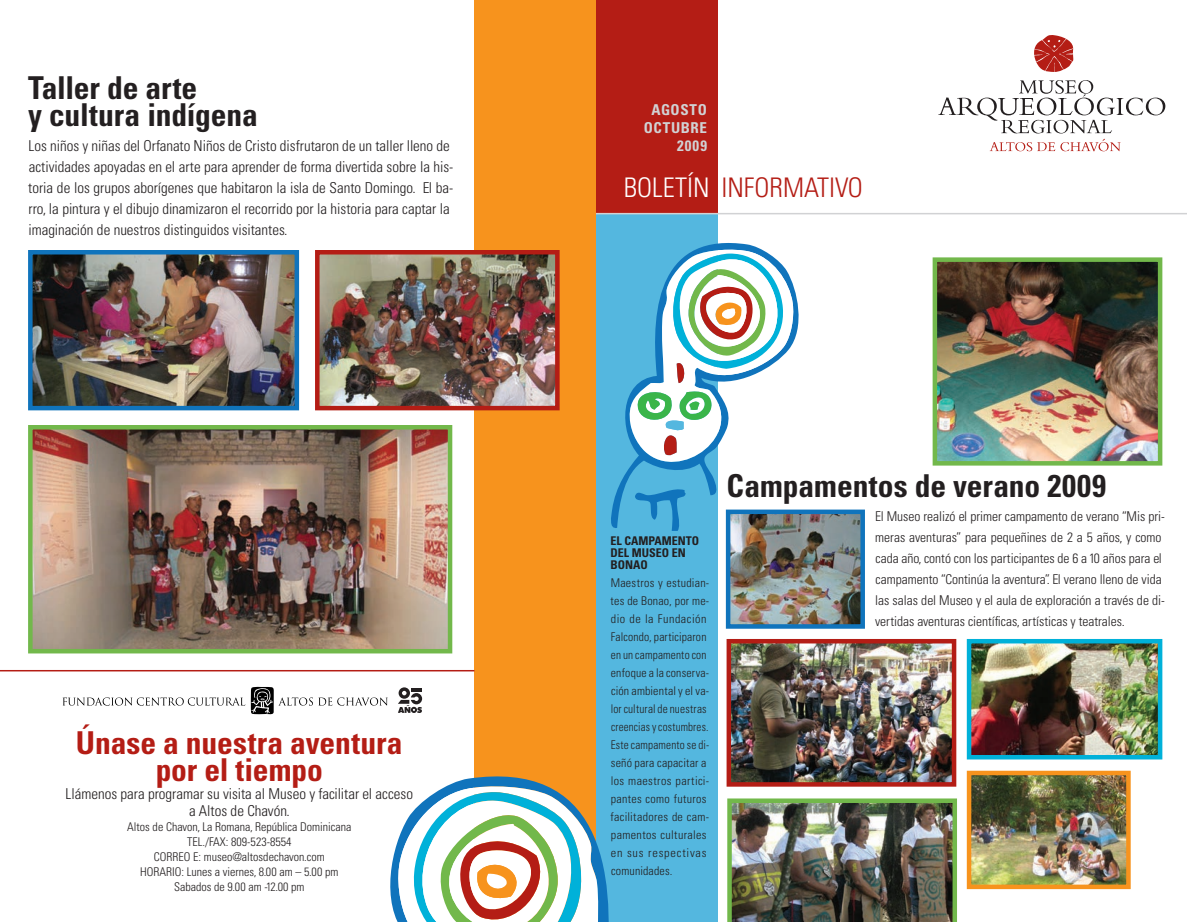
<style>
.page{position:relative;width:1187px;height:922px;background:#fff}
.page>*{position:absolute;margin:0;border:0;box-sizing:border-box;transform-origin:0 0}
.t1{font:700 condensed 31.5px/27px "Univers";letter-spacing:-.005em;color:#231f20}
.t2{font:700 condensed 31.5px/27px "Univers";color:#b41d15;text-align:center}
.t3{font:300 condensed 27px "Univers";color:#b41d15}
.t4{font:300 condensed 15px/21px "Univers";color:#231f20}
.t5{font:700 condensed 15px/18px "Univers";letter-spacing:.045em;color:#d1d2d4;text-align:right}
.t6{font:300 condensed 13.5px/21px "Univers";color:#231f20}
.t7{font:300 condensed 12px/18px "Univers";letter-spacing:.015em;color:#231f20}
.t8{font:700 condensed 12px/12px "Univers";color:#231f20}
.s1{color:#fff}
</style>
<div class="page">
<div style="left:596px;top:0;width:121px;height:213px;background:#b41d15"></div>
<div style="left:596px;top:213px;width:121px;height:708px;background:#54b7df"></div>
<div style="left:474px;top:0;width:122px;height:921px;background:#f7931d"></div>
<svg style="left:390px;top:776px;width:149px;height:143px"></svg>
<svg style="left:396px;top:783px;width:213px;height:138px"></svg>
<svg style="left:611px;top:232px;width:188px;height:296px"></svg>
<svg style="left:628px;top:248px;width:166px;height:283px"></svg>
<svg style="left:989px;top:139px;width:131px;height:12px"></svg>
<svg style="left:1034px;top:35px;width:40px;height:37px"></svg>
<svg style="left:938px;top:80px;width:227px;height:53px"></svg>
<hr style="left:596px;top:213px;width:591px;height:1px;background:#d1d2d4">
<img style="left:937px;top:262px;width:220px;height:198px">
<div style="left:932px;top:257px;width:230px;height:208px;border:4px solid #72b84b"></div>
<img style="left:972px;top:775px;width:153px;height:109px">
<div style="left:967px;top:770px;width:163px;height:119px;border:4px solid #f7931d"></div>
<img style="left:972px;top:644px;width:185px;height:110px">
<div style="left:967px;top:639px;width:195px;height:120px;border:4px solid #00b1d9"></div>
<img style="left:731px;top:644px;width:220px;height:137px">
<div style="left:726px;top:639px;width:230px;height:147px;border:4px solid #b41d15"></div>
<img style="left:727px;top:798px;width:230px;height:123px">
<img style="left:731px;top:514px;width:129px;height:109px">
<div style="left:726px;top:509px;width:139px;height:119px;border:4px solid #1074bc"></div>
<img style="left:33px;top:430px;width:414px;height:218px">
<div style="left:28px;top:425px;width:424px;height:228px;border:4px solid #72b84b"></div>
<img style="left:33px;top:255px;width:261px;height:150px">
<div style="left:28px;top:250px;width:271px;height:160px;border:4px solid #1074bc"></div>
<img style="left:320px;top:255px;width:234px;height:150px">
<div style="left:315px;top:250px;width:244px;height:160px;border:4px solid #b41d15"></div>
<hr style="left:0;top:670px;width:474px;height:1px;background:#b41d15">
<svg style="left:398px;top:687px;width:24px;height:26px"></svg>
<svg style="left:62px;top:686px;width:326px;height:28px"></svg>
<h1 class="t1" style="left:28px;top:74px;width:231px">Taller de arte<br>y cultura indígena</h1>
<p class="t4" style="left:28px;top:135px;width:427px">Los niños y niñas del Orfanato Niños de Cristo disfrutaron de un taller lleno de actividades apoyadas en el arte para aprender de forma divertida sobre la his&shy;toria de los grupos aborígenes que habitaron la isla de Santo Domingo. El ba&shy;rro, la pintura y el dibujo dinamizaron el recorrido por la historia para captar la imaginación de nuestros distinguidos visitantes.</p>
<h1 class="t2" style="left:76px;top:729px;width:328px">Únase a nuestra aventura por el tiempo</h1>
<p class="t4" style="left:66px;top:785px;width:349px;line-height:16.5px;text-align:center">Llámenos para programar su visita al Museo y facilitar el acceso a Altos de Chavón.</p>
<p class="t7" style="left:127px;top:819px;width:226px;line-height:15px;text-align:center">Altos de Chavon, La Romana, República Dominicana TEL./FAX: 809-523-8554<br>CORREO E: museo@altosdechavon.com<br>HORARIO: Lunes a viernes, 8.00 am – 5.00 pm Sabados de 9.00 am -12.00 pm</p>
<p class="t5" style="left:644px;top:100px;width:65px">AGOSTO<br>OCTUBRE<br>2009</p>
<h2 class="t3" style="left:624px;top:171px;width:241px"><span class="s1">BOLETÍN</span> INFORMATIVO</h2>
<p class="t8" style="left:610px;top:534px;width:90px">EL CAMPAMENTO<br>DEL MUSEO EN<br>BONAO</p>
<p class="t7" style="left:610px;top:573px;width:100px">Maestros y estudian&shy;tes de Bonao, por me&shy;dio de la Fundación<br>Falcondo, participaron en un campamento con enfoque a la conserva&shy;ción ambiental y el va&shy;lor cultural de nuestras creencias y costumbres.<br>Este campamento se di&shy;señó para capacitar a los maestros partici&shy;pantes como futuros facilitadores de cam&shy;pamentos culturales en sus respectivas comunidades.</p>
<h1 class="t1" style="left:726px;top:472px;width:381px">Campamentos de verano 2009</h1>
<p class="t6" style="left:875px;top:505px;width:291px">El Museo realizó el primer campamento de verano “Mis pri&shy;meras aventuras” para pequeñines de 2 a 5 años, y como cada año, contó con los participantes de 6 a 10 años para el campamento “Continúa la aventura”. El verano lleno de vida las salas del Museo y el aula de exploración a través de di&shy;vertidas aventuras científicas, artísticas y teatrales.</p>
</div>
